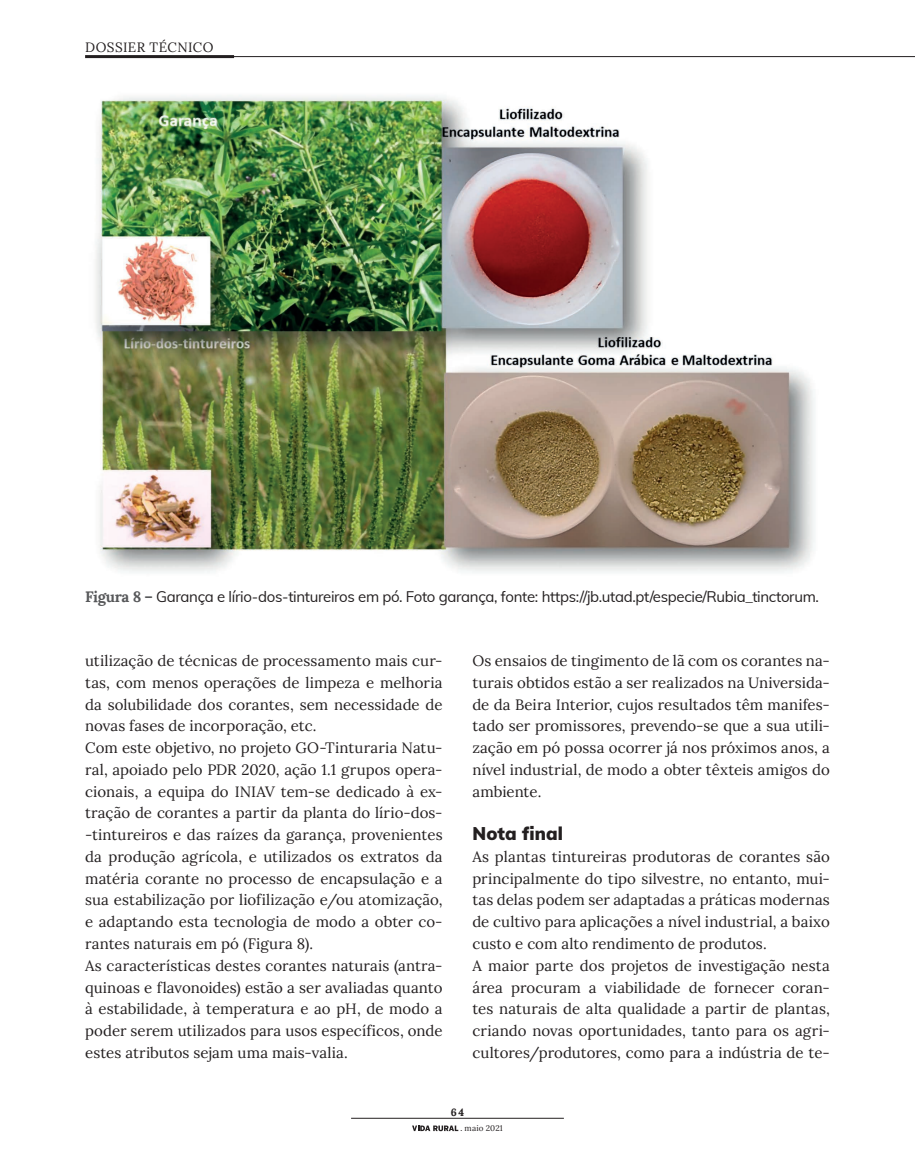
<style>
.page{position:relative;width:915px;height:1149px;background:#fff}
.page>*{position:absolute;margin:0;border:0;box-sizing:border-box;transform-origin:0 0}
.t1{font:900 18px "Muli";letter-spacing:.005em;color:#231f20}
.t2{font:15px/21.8px "Lora";letter-spacing:.005em;color:#231f20}
.t3{font:15px "Muli";letter-spacing:-.02em;color:#231f20}
.t4{font:13.5px "Lora";letter-spacing:.03em;color:#231f20}
.t5{font:700 10.5px "Lora";color:#231f20}
.t6{font:8.1px "Lora";letter-spacing:.025em;color:#231f20}
.s1{font-family:"Lora";font-weight:700;color:#57585a}
.s2{font-family:"Poynter Text Roman Two"}
</style>
<div class="page">
<hr style="left:213px;top:56px;width:701px;height:1px;background:#231f20">
<svg style="left:412px;top:1125px;width:46px;height:5px"></svg>
<hr style="left:85px;top:55px;width:149px;height:3px;background:#231f20">
<hr style="left:351px;top:1117px;width:212px;height:1px;background:#231f20">
<img style="left:95px;top:95px;width:720px;height:478px">
<p class="t4" style="left:85px;top:37px;width:130px">DOSSIER TÉCNICO</p>
<p class="t3" style="left:85px;top:586px;width:735px"><span class="s1">Figura 8 –</span> Garança e lírio-dos-tintureiros em pó. Foto garança, fonte: https://jb.utad.pt/especie/Rubia_tinctorum.</p>
<p class="t2" style="left:85px;top:648px;width:359px">utilização de técnicas de processamento mais cur&shy;tas, com menos operações de limpeza e melhoria da solubilidade dos corantes, sem necessidade de novas fases de incorporação, etc.<br>Com este objetivo, no projeto GO-Tinturaria Natu&shy;ral, apoiado pelo PDR 2020, ação 1.1 grupos opera&shy;cionais, a equipa do INIAV tem-se dedicado à ex&shy;tração de corantes a partir da planta do lírio-dos--tintureiros e das raízes da garança, provenientes da produção agrícola, e utilizados os extratos da matéria corante no processo de encapsulação e a sua estabilização por liofilização e/ou atomização, e adaptando esta tecnologia de modo a obter co&shy;rantes naturais em pó (Figura 8).<br>As características destes corantes naturais (antra&shy;quinoas e flavonoides) estão a ser avaliadas quanto à estabilidade, à temperatura e ao pH, de modo a poder serem utilizados para usos específicos, onde estes atributos sejam uma mais-valia.</p>
<p class="t2" style="left:472px;top:648px;width:359px;text-align:justify">Os ensaios de tingimento de lã com os corantes na&shy;turais obtidos estão a ser realizados na Universida&shy;de da Beira Interior, cujos resultados têm manifes&shy;tado ser promissores, prevendo-se que a sua utili&shy;zação em pó possa ocorrer já nos próximos anos, a nível industrial, de modo a obter têxteis amigos do ambiente.</p>
<p class="t1" style="left:472px;top:820px;width:92px">Nota final</p>
<p class="t2" style="left:472px;top:844px;width:359px">As plantas tintureiras produtoras de corantes são principalmente do tipo silvestre, no entanto, mui&shy;tas delas podem ser adaptadas a práticas modernas de cultivo para aplicações a nível industrial, a baixo custo e com alto rendimento de produtos.<br>A maior parte dos projetos de investigação nesta área procuram a viabilidade de fornecer coran&shy;tes naturais de alta qualidade a partir de plantas, criando novas oportunidades, tanto para os agri&shy;cultores/produtores, como para a indústria de te-</p>
<p class="t5" style="left:450px;top:1103px;width:15px">64</p>
<p class="t6" style="left:460px;top:1121px;width:44px"><span class="s2">.</span> maio 2021</p>
</div>
